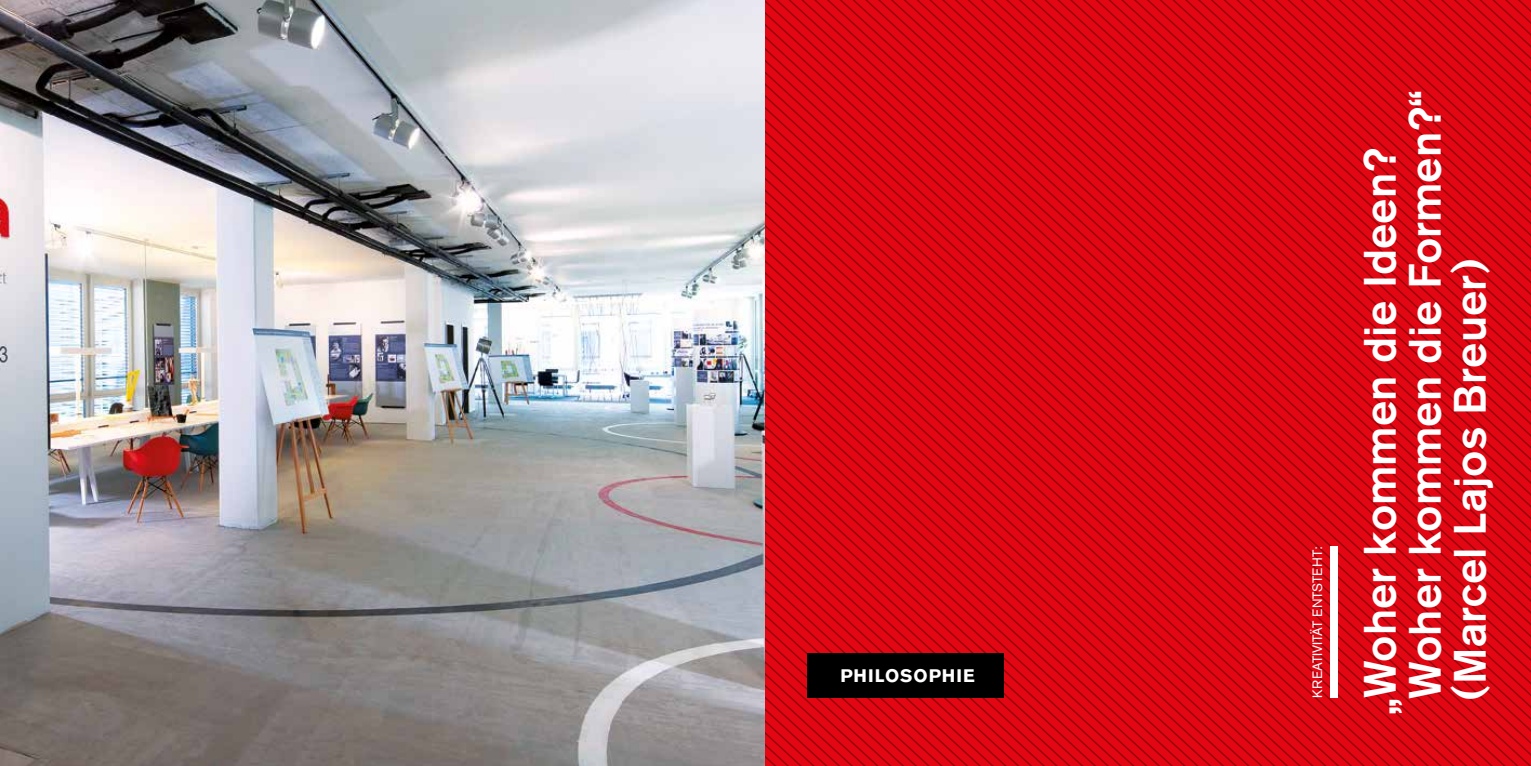
<style>
.page{position:relative;width:1531px;height:766px;background:#fff}
.page>*{position:absolute;margin:0;border:0;box-sizing:border-box;transform-origin:0 0}
.t1{font:500 45px/45px "Akzidenz Grotesk BQ";color:#fff}
.t2{font:700 18px "Akzidenz Grotesk BQ";letter-spacing:.05em;color:#fff}
.t3{font:13.5px "Akzidenz Grotesk BQ";color:#fff}
</style>
<div class="page">
<img style="left:0;top:0;width:765px;height:765px">
<svg style="left:765px;top:0;width:766px;height:765px;background:#d50511"></svg>
<div style="left:1330px;top:546px;width:7px;height:151px;background:#fff"></div>
<div style="left:807px;top:653px;width:197px;height:44px;background:#000"></div>
<p class="t2" style="left:840px;top:665px;width:136px">PHILOSOPHIE</p>
<p class="t3" style="left:1309px;top:697px;width:153px;rotate:-90deg">KREATIVITÄT ENTSTEHT:</p>
<p class="t1" style="left:1357px;top:700px;width:612px;text-indent:-14px;rotate:-90deg">„Woher kommen die Ideen?<br>Woher kommen die Formen?“ (Marcel Lajos Breuer)</p>
</div>
